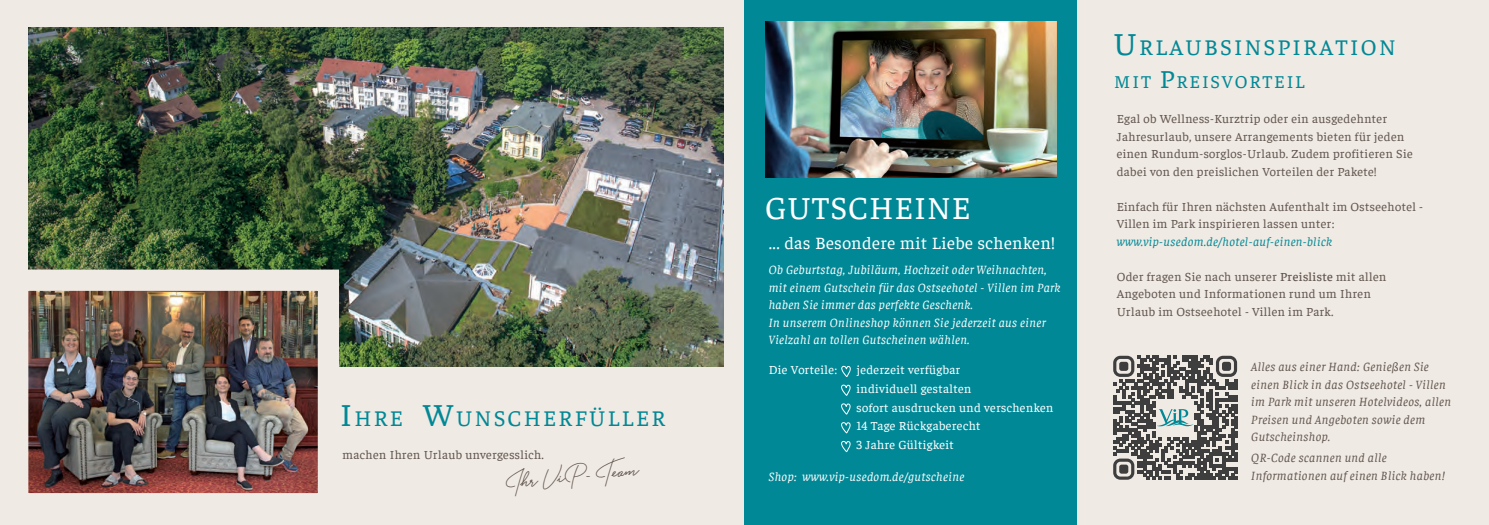
<style>
.page{position:relative;width:1489px;height:525px;background:#fff}
.page>*{position:absolute;margin:0;border:0;box-sizing:border-box;transform-origin:0 0}
.t1{font:700 42.5px "Sidecar";color:#625550}
.t2{font:32.5px "Faustina";letter-spacing:.03em;color:#fff}
.t3{font:22.75px "Faustina";letter-spacing:.1em;color:#018896}
.t4{font:18.38px "Faustina";letter-spacing:.1em;color:#018896}
.t5{font:17.5px "Faustina";letter-spacing:.03em;color:#fff}
.t6{font:12.5px/17.5px "Faustina";letter-spacing:.03em;color:#625550}
.t7{font:italic 12.5px/17.5px "Faustina";letter-spacing:.03em;color:#fff}
.t8{font:italic 12.5px/17.5px "Faustina";letter-spacing:.03em;color:#625550}
.t9{font:12.5px/18.8px "Faustina";letter-spacing:.03em;color:#fff}
.t10{font:italic 12.5px "Faustina";letter-spacing:.03em;color:#018896}
.s1{font-size:32.5px}
.s2{font-size:26.25px}
.s3{font-weight:500}
</style>
<div class="page">
<div style="left:0;top:0;width:1488px;height:524px;background:#efeae3"></div>
<img style="left:28px;top:28px;width:695px;height:338px">
<div style="left:744px;top:0;width:333px;height:524px;background:#018896"></div>
<svg style="left:841px;top:365px;width:10px;height:87px"></svg>
<img style="left:765px;top:21px;width:291px;height:156px">
<img style="left:28px;top:259px;width:321px;height:235px">
<svg style="left:1113px;top:355px;width:123px;height:124px"></svg>
<h3 class="t3" style="left:340px;top:403px;width:327px"><span class="s1">I</span> HRE <span class="s1">W</span>UNSCHERFÜLLER</h3>
<p class="t6" style="left:342px;top:444px;width:203px">machen Ihren Urlaub unvergesslich.</p>
<h1 class="t1" style="left:502px;top:448px;width:135px;rotate:-6deg">Ihr ViP- Team</h1>
<h2 class="t2" style="left:765px;top:186px;width:206px">GUTSCHEINE</h2>
<h3 class="t5" style="left:768px;top:231px;width:288px">... das Besondere mit Liebe schenken!</h3>
<p class="t7" style="left:768px;top:260px;width:293px">Ob Geburtstag, Jubiläum, Hochzeit oder Weihnachten, mit einem Gutschein für das Ostseehotel - Villen im Park haben Sie immer das perfekte Geschenk.<br>In unserem Onlineshop können Sie jederzeit aus einer Vielzahl an tollen Gutscheinen wählen.</p>
<p class="t9" style="left:768px;top:359px;width:70px">Die Vorteile:</p>
<p class="t9" style="left:856px;top:359px;width:198px">jederzeit verfügbar<br>individuell gestalten<br>sofort ausdrucken und verschenken<br>14 Tage Rückgaberecht<br>3 Jahre Gültigkeit</p>
<p class="t7" style="left:768px;top:466px;width:197px">Shop: www.vip-usedom.de/gutscheine</p>
<h3 class="t3" style="left:1113px;top:32px;width:284px"><span class="s1">U</span>RLAUBSINSPIRATION</h3>
<h3 class="t4" style="left:1114px;top:69px;width:192px">MIT <span class="s2">P</span>REISVORTEIL</h3>
<p class="t6" style="left:1116px;top:109px;width:297px">Egal ob Wellness-Kurztrip oder ein ausgedehnter Jahresurlaub, unsere Arrangements bieten für jeden einen Rundum-sorglos-Urlaub. Zudem profitieren Sie dabei von den preislichen Vorteilen der Pakete!</p>
<p class="t6" style="left:1116px;top:197px;width:308px">Einfach für Ihren nächsten Aufenthalt im Ostseehotel -<br>Villen im Park inspirieren lassen unter:</p>
<p class="t10" style="left:1116px;top:233px;width:217px">www.vip-usedom.de/hotel-auf-einen-blick</p>
<p class="t6" style="left:1116px;top:267px;width:271px">Oder fragen Sie nach unserer <span class="s3">Preisliste</span> mit allen<br>Angeboten und Informationen rund um Ihren<br>Urlaub im Ostseehotel - Villen im Park.</p>
<p class="t8" style="left:1251px;top:357px;width:201px">Alles aus einer Hand: Genießen Sie einen Blick in das Ostseehotel - Villen im Park mit unseren Hotelvideos, allen<br>Preisen und Angeboten sowie dem<br>Gutscheinshop.</p>
<p class="t8" style="left:1251px;top:448px;width:137px">QR-Code scannen und alle</p>
<p class="t8" style="left:1251px;top:465px;width:194px">Informationen auf einen Blick haben!</p>
</div>
